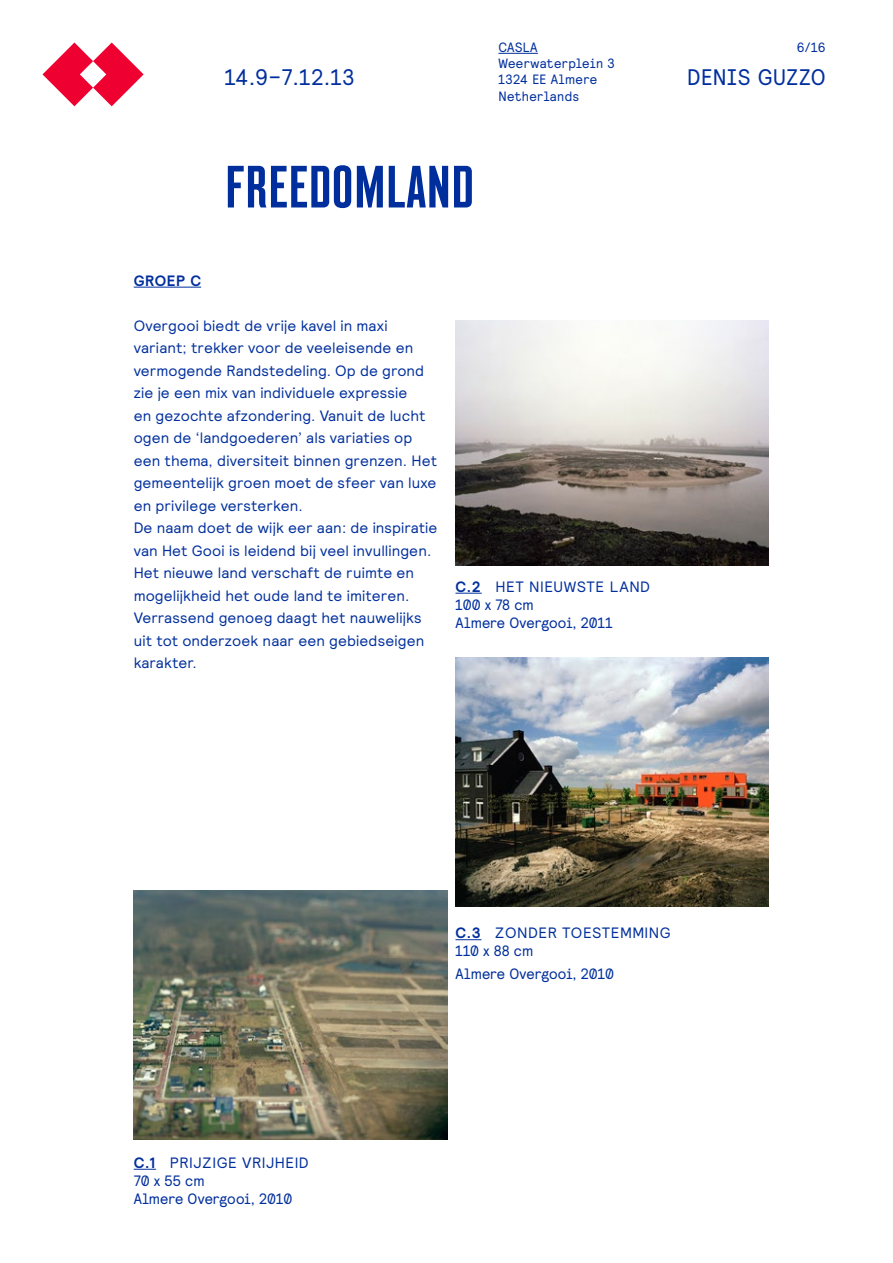
<style>
.page{position:relative;width:893px;height:1263px;background:#fff}
.page>*{position:absolute;margin:0;border:0;box-sizing:border-box;transform-origin:0 0}
.t1{font:condensed 59.55px "Montefiore";letter-spacing:.015em;color:#002f9d}
.t2{font:22.5px "Relative Faux";letter-spacing:.03em;color:#002f9d}
.t3{font:15px/22.5px "Relative";letter-spacing:.005em;color:#002f9d}
.t4{font:15px/18px "Relative Faux";color:#002f9d}
.t5{font:700 15px "Relative";color:#002f9d}
.t6{font:13.5px/16.2px "Relative Faux";letter-spacing:.025em;color:#002f9d}
.s1{font-weight:700}
</style>
<div class="page">
<hr style="left:134px;top:287px;width:67px;height:1px;background:#002f9d">
<svg style="left:134px;top:1169px;width:22px;height:1px"></svg>
<svg style="left:455px;top:593px;width:27px;height:1px"></svg>
<svg style="left:455px;top:939px;width:26px;height:1px"></svg>
<hr style="left:498px;top:53px;width:40px;height:1px;background:#002f9d">
<svg style="left:43px;top:43px;width:101px;height:63px"></svg>
<img style="left:455px;top:320px;width:314px;height:246px">
<img style="left:455px;top:657px;width:314px;height:249px">
<img style="left:134px;top:890px;width:313px;height:250px">
<p class="t6" style="left:498px;top:39px;width:118px">casla<br>Weerwaterplein 3<br>1324 EE Almere<br>Netherlands</p>
<p class="t6" style="left:797px;top:39px;width:30px">6/16</p>
<h2 class="t2" style="left:225px;top:63px;width:131px">14.9–7.12.13</h2>
<h2 class="t2" style="left:687px;top:63px;width:140px">DENIS GUZZO</h2>
<h1 class="t1" style="left:225px;top:152px;width:250px">FREEDOMLAND</h1>
<p class="t5" style="left:134px;top:271px;width:68px">GROEP C</p>
<p class="t3" style="left:134px;top:314px;width:305px">Overgooi biedt de vrije kavel in maxi variant; trekker voor de veeleisende en vermogende Randstedeling. Op de grond zie je een mix van individuele expressie<br>en gezochte afzondering. Vanuit de lucht ogen de ‘landgoederen’ als variaties op een thema, diversiteit binnen grenzen. Het gemeentelijk groen moet de sfeer van luxe en privilege versterken.<br>De naam doet de wijk eer aan: de inspiratie van Het Gooi is leidend bij veel invullingen.<br>Het nieuwe land verschaft de ruimte en mogelijkheid het oude land te imiteren.<br>Verrassend genoeg daagt het nauwelijks uit tot onderzoek naar een gebiedseigen karakter.</p>
<p class="t3" style="left:455px;top:575px;width:84px"><span class="s1">C.2</span> Het nieuwste</p>
<p class="t3" style="left:610px;top:575px;width:11px">land</p>
<p class="t4" style="left:455px;top:595px;width:159px">100 x 78 cm<br>Almere Overgooi, 2011</p>
<p class="t3" style="left:134px;top:1151px;width:78px"><span class="s1">C.1</span> Prijzige</p>
<p class="t3" style="left:242px;top:1151px;width:42px">vrijheid</p>
<p class="t4" style="left:134px;top:1171px;width:160px">70 x 55 cm<br>Almere Overgooi, 2010</p>
<p class="t3" style="left:455px;top:921px;width:61px"><span class="s1">C.3</span> Zonder</p>
<p class="t3" style="left:562px;top:921px;width:11px">toestemming</p>
<p class="t4" style="left:455px;top:939px;width:160px;line-height:22.5px">110 x 88 cm<br>Almere Overgooi, 2010</p>
</div>
